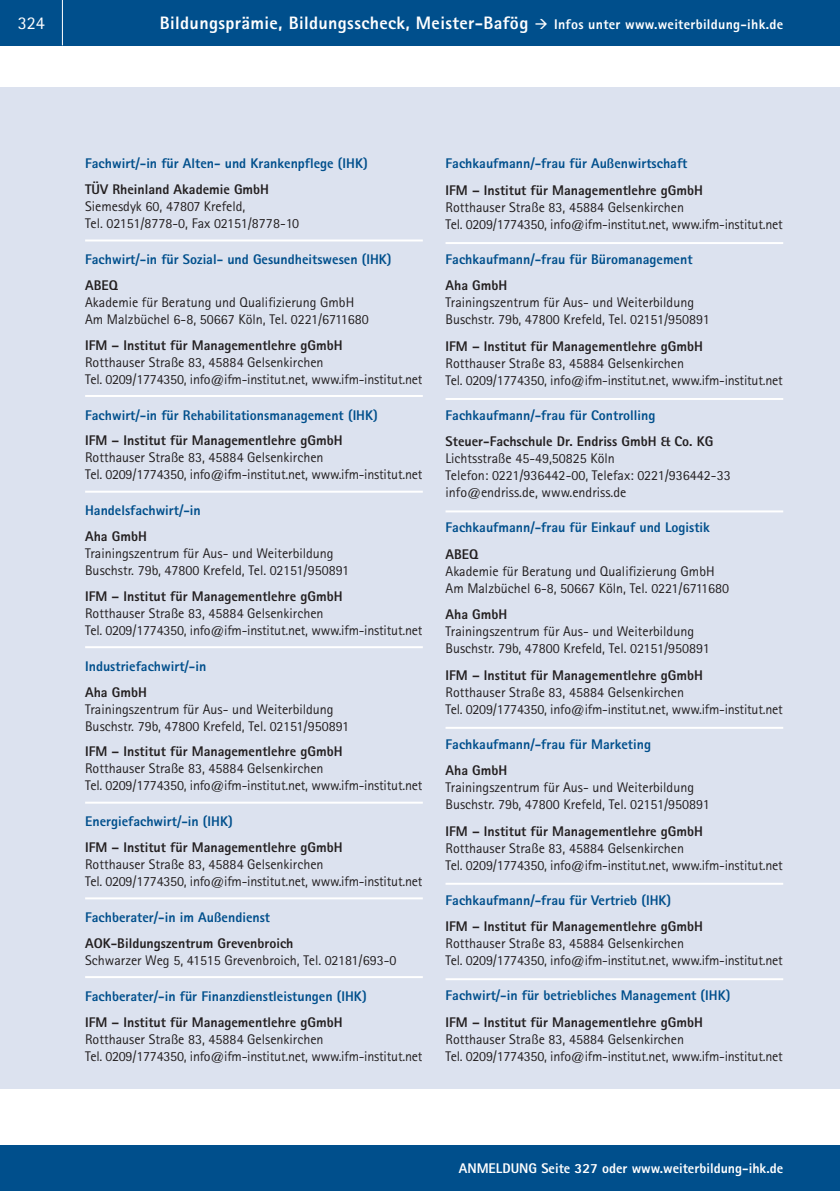
<style>
.page{position:relative;width:840px;height:1191px;background:#fff}
.page>*{position:absolute;margin:0;border:0;box-sizing:border-box;transform-origin:0 0}
.t1{font:800 18px "Rotis Sans Serif Pro";letter-spacing:.02em;color:#fff}
.t2{font:18px "Rotis Sans Serif Pro";color:#fff}
.t3{font:14px/17px "Rotis Sans Serif Pro";color:#231f20}
.t4{font:800 14px "Rotis Sans Serif Pro";color:#231f20}
.t5{font:800 14px "Rotis Sans Serif Pro";color:#004f8c}
.t6{font:800 14px "Rotis Sans Serif Pro";color:#fff}
.s1{font-size:14px}
</style>
<div class="page">
<div style="left:0;top:0;width:839px;height:45px;background:#004f8c"></div>
<hr style="left:62px;top:0;width:1px;height:45px;background:#fff">
<div style="left:0;top:1145px;width:839px;height:46px;background:#004f8c"></div>
<div style="left:0;top:88px;width:839px;height:1001px;background:#dce2ef"></div>
<hr style="left:85px;top:239px;width:337px;height:2px;background:#fff">
<hr style="left:85px;top:395px;width:337px;height:2px;background:#fff">
<hr style="left:85px;top:491px;width:337px;height:2px;background:#fff">
<hr style="left:85px;top:646px;width:337px;height:2px;background:#fff">
<hr style="left:85px;top:801px;width:337px;height:2px;background:#fff">
<hr style="left:85px;top:897px;width:337px;height:2px;background:#fff">
<hr style="left:85px;top:976px;width:337px;height:2px;background:#fff">
<hr style="left:445px;top:242px;width:337px;height:2px;background:#fff">
<hr style="left:445px;top:398px;width:337px;height:2px;background:#fff">
<hr style="left:445px;top:510px;width:337px;height:2px;background:#fff">
<hr style="left:445px;top:727px;width:337px;height:2px;background:#fff">
<hr style="left:445px;top:882px;width:337px;height:2px;background:#fff">
<hr style="left:445px;top:978px;width:337px;height:2px;background:#fff">
<p class="t2" style="left:18px;top:17px;width:28px">324</p>
<p class="t1" style="left:160px;top:17px;width:624px">Bildungsprämie, Bildungsscheck, Meister-Bafög → <span class="s1">Infos unter www.weiterbildung-ihk.de</span></p>
<p class="t5" style="left:85px;top:159px;width:284px">Fachwirt/-in für Alten- und Krankenpflege (IHK)</p>
<p class="t4" style="left:85px;top:185px;width:185px">TÜV Rheinland Akademie GmbH</p>
<p class="t3" style="left:85px;top:199px;width:215px">Siemesdyk 60, 47807 Krefeld,<br>Tel. 02151/8778-0, Fax 02151/8778-10</p>
<p class="t5" style="left:85px;top:254px;width:308px">Fachwirt/-in für Sozial- und Gesundheitswesen (IHK)</p>
<p class="t4" style="left:85px;top:280px;width:34px">ABEQ</p>
<p class="t3" style="left:85px;top:295px;width:285px">Akademie für Beratung und Qualifizierung GmbH<br>Am Malzbüchel 6-8, 50667 Köln, Tel. 0221/6711680</p>
<p class="t4" style="left:85px;top:340px;width:259px">IFM – Institut für Managementlehre gGmbH</p>
<p class="t3" style="left:85px;top:355px;width:339px">Rotthauser Straße 83, 45884 Gelsenkirchen<br>Tel. 0209/1774350, info@ifm-institut.net, www.ifm-institut.net</p>
<p class="t5" style="left:85px;top:410px;width:294px">Fachwirt/-in für Rehabilitationsmanagement (IHK)</p>
<p class="t4" style="left:85px;top:436px;width:259px">IFM – Institut für Managementlehre gGmbH</p>
<p class="t3" style="left:85px;top:450px;width:339px">Rotthauser Straße 83, 45884 Gelsenkirchen<br>Tel. 0209/1774350, info@ifm-institut.net, www.ifm-institut.net</p>
<p class="t5" style="left:85px;top:506px;width:117px">Handelsfachwirt/-in</p>
<p class="t4" style="left:85px;top:531px;width:63px">Aha GmbH</p>
<p class="t3" style="left:85px;top:546px;width:265px">Trainingszentrum für Aus- und Weiterbildung<br>Buschstr. 79b, 47800 Krefeld, Tel. 02151/950891</p>
<p class="t4" style="left:85px;top:591px;width:259px">IFM – Institut für Managementlehre gGmbH</p>
<p class="t3" style="left:85px;top:606px;width:339px">Rotthauser Straße 83, 45884 Gelsenkirchen<br>Tel. 0209/1774350, info@ifm-institut.net, www.ifm-institut.net</p>
<p class="t5" style="left:85px;top:661px;width:123px">Industriefachwirt/-in</p>
<p class="t4" style="left:85px;top:687px;width:63px">Aha GmbH</p>
<p class="t3" style="left:85px;top:701px;width:265px">Trainingszentrum für Aus- und Weiterbildung<br>Buschstr. 79b, 47800 Krefeld, Tel. 02151/950891</p>
<p class="t4" style="left:85px;top:746px;width:259px">IFM – Institut für Managementlehre gGmbH</p>
<p class="t3" style="left:85px;top:761px;width:339px">Rotthauser Straße 83, 45884 Gelsenkirchen<br>Tel. 0209/1774350, info@ifm-institut.net, www.ifm-institut.net</p>
<p class="t5" style="left:85px;top:816px;width:149px">Energiefachwirt/-in (IHK)</p>
<p class="t4" style="left:85px;top:842px;width:259px">IFM – Institut für Managementlehre gGmbH</p>
<p class="t3" style="left:85px;top:857px;width:339px">Rotthauser Straße 83, 45884 Gelsenkirchen<br>Tel. 0209/1774350, info@ifm-institut.net, www.ifm-institut.net</p>
<p class="t5" style="left:85px;top:912px;width:186px">Fachberater/-in im Außendienst</p>
<p class="t4" style="left:85px;top:938px;width:210px">AOK-Bildungszentrum Grevenbroich</p>
<p class="t3" style="left:85px;top:953px;width:313px">Schwarzer Weg 5, 41515 Grevenbroich, Tel. 02181/693-0</p>
<p class="t5" style="left:85px;top:991px;width:283px">Fachberater/-in für Finanzdienstleistungen (IHK)</p>
<p class="t4" style="left:85px;top:1017px;width:259px">IFM – Institut für Managementlehre gGmbH</p>
<p class="t3" style="left:85px;top:1031px;width:339px">Rotthauser Straße 83, 45884 Gelsenkirchen<br>Tel. 0209/1774350, info@ifm-institut.net, www.ifm-institut.net</p>
<p class="t5" style="left:445px;top:159px;width:243px">Fachkaufmann/-frau für Außenwirtschaft</p>
<p class="t4" style="left:445px;top:185px;width:259px">IFM – Institut für Managementlehre gGmbH</p>
<p class="t3" style="left:445px;top:200px;width:339px">Rotthauser Straße 83, 45884 Gelsenkirchen<br>Tel. 0209/1774350, info@ifm-institut.net, www.ifm-institut.net</p>
<p class="t5" style="left:445px;top:254px;width:248px">Fachkaufmann/-frau für Büromanagement</p>
<p class="t4" style="left:445px;top:281px;width:63px">Aha GmbH</p>
<p class="t3" style="left:445px;top:295px;width:265px">Trainingszentrum für Aus- und Weiterbildung<br>Buschstr. 79b, 47800 Krefeld, Tel. 02151/950891</p>
<p class="t4" style="left:445px;top:341px;width:259px">IFM – Institut für Managementlehre gGmbH</p>
<p class="t3" style="left:445px;top:356px;width:339px">Rotthauser Straße 83, 45884 Gelsenkirchen<br>Tel. 0209/1774350, info@ifm-institut.net, www.ifm-institut.net</p>
<p class="t5" style="left:445px;top:410px;width:211px">Fachkaufmann/-frau für Controlling</p>
<p class="t4" style="left:445px;top:437px;width:269px">Steuer-Fachschule Dr. Endriss GmbH &amp; Co. KG</p>
<p class="t3" style="left:445px;top:451px;width:286px">Lichtsstraße 45-49,50825 Köln<br>Telefon: 0221/936442-00, Telefax: 0221/936442-33 info@endriss.de, www.endriss.de</p>
<p class="t5" style="left:445px;top:522px;width:266px">Fachkaufmann/-frau für Einkauf und Logistik</p>
<p class="t4" style="left:445px;top:549px;width:34px">ABEQ</p>
<p class="t3" style="left:445px;top:564px;width:285px">Akademie für Beratung und Qualifizierung GmbH<br>Am Malzbüchel 6-8, 50667 Köln, Tel. 0221/6711680</p>
<p class="t4" style="left:445px;top:609px;width:63px">Aha GmbH</p>
<p class="t3" style="left:445px;top:624px;width:265px">Trainingszentrum für Aus- und Weiterbildung<br>Buschstr. 79b, 47800 Krefeld, Tel. 02151/950891</p>
<p class="t4" style="left:445px;top:670px;width:259px">IFM – Institut für Managementlehre gGmbH</p>
<p class="t3" style="left:445px;top:685px;width:339px">Rotthauser Straße 83, 45884 Gelsenkirchen<br>Tel. 0209/1774350, info@ifm-institut.net, www.ifm-institut.net</p>
<p class="t5" style="left:445px;top:739px;width:207px">Fachkaufmann/-frau für Marketing</p>
<p class="t4" style="left:445px;top:765px;width:63px">Aha GmbH</p>
<p class="t3" style="left:445px;top:780px;width:265px">Trainingszentrum für Aus- und Weiterbildung<br>Buschstr. 79b, 47800 Krefeld, Tel. 02151/950891</p>
<p class="t4" style="left:445px;top:826px;width:259px">IFM – Institut für Managementlehre gGmbH</p>
<p class="t3" style="left:445px;top:840px;width:339px">Rotthauser Straße 83, 45884 Gelsenkirchen<br>Tel. 0209/1774350, info@ifm-institut.net, www.ifm-institut.net</p>
<p class="t5" style="left:445px;top:895px;width:227px">Fachkaufmann/-frau für Vertrieb (IHK)</p>
<p class="t4" style="left:445px;top:921px;width:259px">IFM – Institut für Managementlehre gGmbH</p>
<p class="t3" style="left:445px;top:936px;width:339px">Rotthauser Straße 83, 45884 Gelsenkirchen<br>Tel. 0209/1774350, info@ifm-institut.net, www.ifm-institut.net</p>
<p class="t5" style="left:445px;top:990px;width:286px">Fachwirt/-in für betriebliches Management (IHK)</p>
<p class="t4" style="left:445px;top:1016px;width:259px">IFM – Institut für Managementlehre gGmbH</p>
<p class="t3" style="left:445px;top:1031px;width:339px">Rotthauser Straße 83, 45884 Gelsenkirchen<br>Tel. 0209/1774350, info@ifm-institut.net, www.ifm-institut.net</p>
<p class="t6" style="left:458px;top:1163px;width:326px">ANMELDUNG Seite 327 oder www.weiterbildung-ihk.de</p>
</div>
